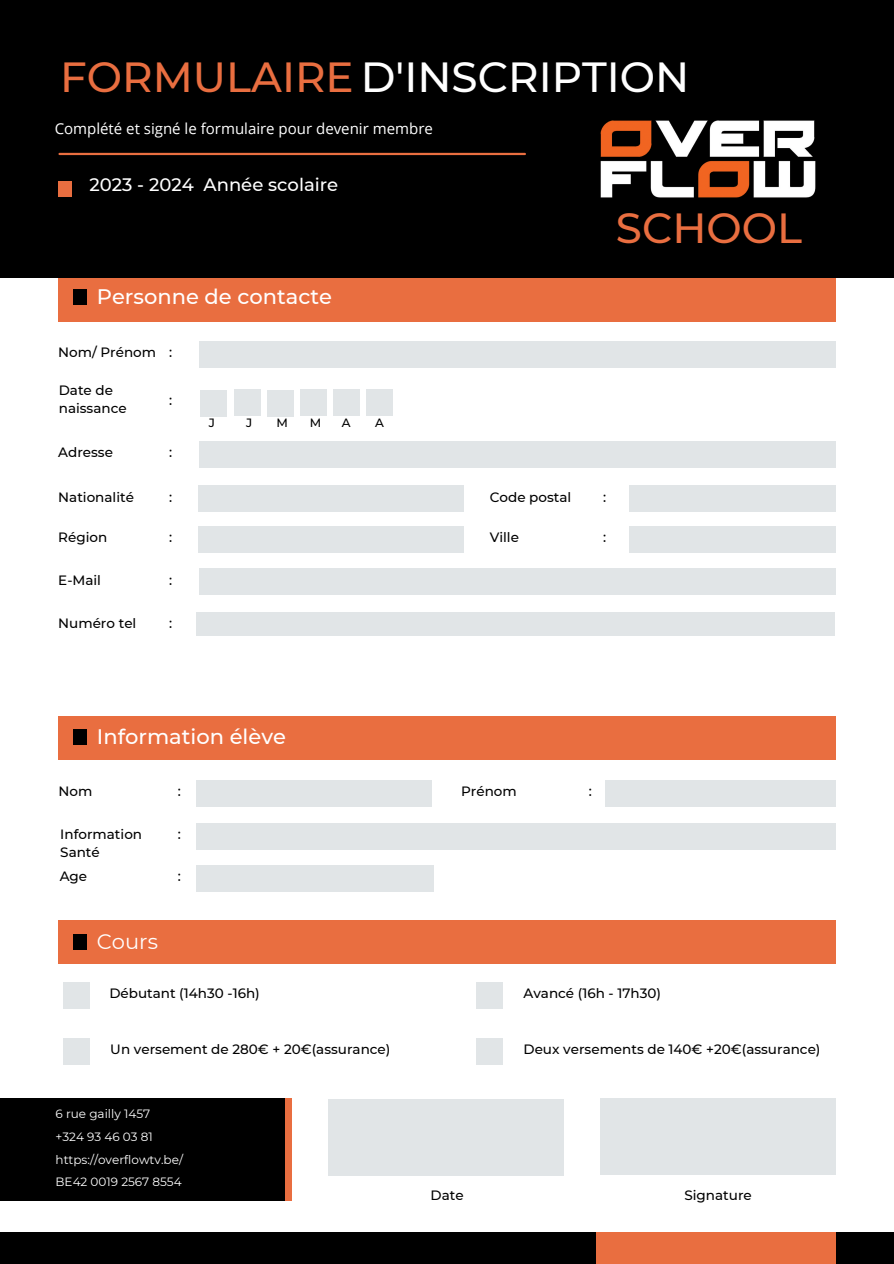
<style>
.page{position:relative;width:894px;height:1264px;background:#fff}
.page>*{position:absolute;margin:0;border:0;box-sizing:border-box;transform-origin:0 0}
.t1{font:500 42px "Montserrat";color:#fff}
.t2{font:500 42px "Montserrat";color:#e96e40}
.t3{font:500 21px "Montserrat";color:#fff}
.t4{font:21px "Montserrat";color:#fff}
.t5{font:500 18px "Montserrat";color:#fff}
.t6{font:15px "Open Sans";color:#fff}
.t7{font:500 13.5px/18px "Montserrat";color:#000}
.t8{font:12px/22.8px "Montserrat";color:#fff}
.t9{font:500 12px "Montserrat";color:#000}
.s1{color:#e96e40}
</style>
<div class="page">
<div style="left:0;top:0;width:893px;height:278px;background:#000"></div>
<hr style="left:59px;top:153px;width:465px;height:2px;background:#e96e40">
<div style="left:58px;top:278px;width:777px;height:44px;background:#e96e40"></div>
<div style="left:73px;top:289px;width:14px;height:16px;background:#000"></div>
<div style="left:58px;top:715px;width:777px;height:44px;background:#e96e40"></div>
<div style="left:58px;top:919px;width:777px;height:44px;background:#e96e40"></div>
<div style="left:73px;top:729px;width:14px;height:16px;background:#000"></div>
<div style="left:73px;top:934px;width:14px;height:15px;background:#000"></div>
<div style="left:0;top:1098px;width:285px;height:102px;background:#000"></div>
<div style="left:285px;top:1098px;width:7px;height:102px;background:#e96e40"></div>
<div style="left:0;top:1232px;width:893px;height:31px;background:#000"></div>
<div style="left:596px;top:1232px;width:239px;height:31px;background:#e96e40"></div>
<div style="left:58px;top:181px;width:14px;height:16px;background:#e96e40"></div>
<div style="left:199px;top:341px;width:636px;height:26px;background:#e1e5e7"></div>
<div style="left:199px;top:441px;width:636px;height:26px;background:#e1e5e7"></div>
<div style="left:199px;top:485px;width:265px;height:27px;background:#e1e5e7"></div>
<div style="left:199px;top:525px;width:265px;height:27px;background:#e1e5e7"></div>
<div style="left:199px;top:568px;width:636px;height:27px;background:#e1e5e7"></div>
<div style="left:629px;top:485px;width:206px;height:27px;background:#e1e5e7"></div>
<div style="left:629px;top:525px;width:206px;height:27px;background:#e1e5e7"></div>
<div style="left:201px;top:390px;width:26px;height:26px;background:#e1e5e7"></div>
<div style="left:234px;top:389px;width:26px;height:26px;background:#e1e5e7"></div>
<div style="left:267px;top:390px;width:26px;height:26px;background:#e1e5e7"></div>
<div style="left:300px;top:389px;width:26px;height:26px;background:#e1e5e7"></div>
<div style="left:333px;top:389px;width:26px;height:26px;background:#e1e5e7"></div>
<div style="left:366px;top:389px;width:26px;height:26px;background:#e1e5e7"></div>
<div style="left:196px;top:612px;width:638px;height:23px;background:#e1e5e7"></div>
<div style="left:196px;top:823px;width:639px;height:26px;background:#e1e5e7"></div>
<div style="left:196px;top:780px;width:235px;height:26px;background:#e1e5e7"></div>
<div style="left:605px;top:780px;width:230px;height:26px;background:#e1e5e7"></div>
<div style="left:196px;top:865px;width:237px;height:26px;background:#e1e5e7"></div>
<div style="left:476px;top:981px;width:26px;height:27px;background:#e1e5e7"></div>
<div style="left:63px;top:981px;width:26px;height:27px;background:#e1e5e7"></div>
<div style="left:600px;top:1098px;width:235px;height:77px;background:#e1e5e7"></div>
<img style="left:600px;top:120px;width:216px;height:78px">
<div style="left:63px;top:1037px;width:26px;height:27px;background:#e1e5e7"></div>
<div style="left:476px;top:1037px;width:26px;height:27px;background:#e1e5e7"></div>
<div style="left:328px;top:1099px;width:235px;height:77px;background:#e1e5e7"></div>
<h1 class="t1" style="left:60px;top:51px;width:630px"><span class="s1">FORMULAIRE</span> D'INSCRIPTION</h1>
<p class="t6" style="left:55px;top:118px;width:379px">Complété et signé le formulaire pour devenir membre</p>
<h3 class="t5" style="left:89px;top:173px;width:250px">2023 - 2024 Année scolaire</h3>
<h2 class="t3" style="left:97px;top:284px;width:236px">Personne de contacte</h2>
<p class="t7" style="left:58px;top:343px;width:99px">Nom/ Prénom</p>
<p class="t7" style="left:59px;top:381px;width:69px">Date de naissance</p>
<p class="t7" style="left:58px;top:443px;width:56px">Adresse</p>
<p class="t7" style="left:58px;top:487px;width:77px">Nationalité</p>
<p class="t7" style="left:58px;top:528px;width:50px">Région</p>
<p class="t7" style="left:58px;top:571px;width:44px">E-Mail</p>
<p class="t7" style="left:58px;top:614px;width:80px">Numéro tel</p>
<p class="t7" style="left:169px;top:343px;width:5px">:</p>
<p class="t7" style="left:169px;top:391px;width:5px">:</p>
<p class="t7" style="left:169px;top:443px;width:5px">:</p>
<p class="t7" style="left:169px;top:487px;width:5px">:</p>
<p class="t7" style="left:169px;top:528px;width:5px">:</p>
<p class="t7" style="left:169px;top:571px;width:5px">:</p>
<p class="t7" style="left:169px;top:614px;width:5px">:</p>
<p class="t9" style="left:209px;top:415px;width:8px">J</p>
<p class="t9" style="left:246px;top:415px;width:8px">J</p>
<p class="t9" style="left:276px;top:415px;width:13px">M</p>
<p class="t9" style="left:310px;top:415px;width:13px">M</p>
<p class="t9" style="left:342px;top:415px;width:10px">A</p>
<p class="t9" style="left:375px;top:415px;width:10px">A</p>
<h2 class="t3" style="left:97px;top:724px;width:190px">Information élève</h2>
<p class="t7" style="left:58px;top:782px;width:35px">Nom</p>
<p class="t7" style="left:60px;top:825px;width:83px">Information<br>Santé</p>
<p class="t7" style="left:60px;top:867px;width:29px">Age</p>
<h2 class="t4" style="left:97px;top:928px;width:63px">Cours</h2>
<p class="t7" style="left:178px;top:782px;width:5px">:</p>
<p class="t7" style="left:178px;top:825px;width:5px">:</p>
<p class="t7" style="left:178px;top:867px;width:5px">:</p>
<h1 class="t2" style="left:615px;top:202px;width:188px">SCHOOL</h1>
<p class="t7" style="left:489px;top:487px;width:83px">Code postal</p>
<p class="t7" style="left:489px;top:528px;width:31px">Ville</p>
<p class="t7" style="left:603px;top:487px;width:5px">:</p>
<p class="t7" style="left:603px;top:528px;width:5px">:</p>
<p class="t7" style="left:461px;top:782px;width:57px">Prénom</p>
<p class="t7" style="left:588px;top:782px;width:5px">:</p>
<p class="t7" style="left:109px;top:984px;width:152px">Débutant (14h30 -16h)</p>
<p class="t7" style="left:523px;top:984px;width:139px">Avancé (16h - 17h30)</p>
<p class="t7" style="left:110px;top:1040px;width:281px">Un versement de 280€ + 20€(assurance)</p>
<p class="t7" style="left:523px;top:1040px;width:298px">Deux versements de 140€ +20€(assurance)</p>
<p class="t8" style="left:56px;top:1102px;width:129px">6 rue gailly 1457<br>+324 93 46 03 81 https://overflowtv.be/</p>
<p class="t8" style="left:56px;top:1170px;width:128px">BE42 0019 2567 8554</p>
<p class="t7" style="left:430px;top:1185px;width:35px">Date</p>
<p class="t7" style="left:684px;top:1185px;width:69px">Signature</p>
</div>
